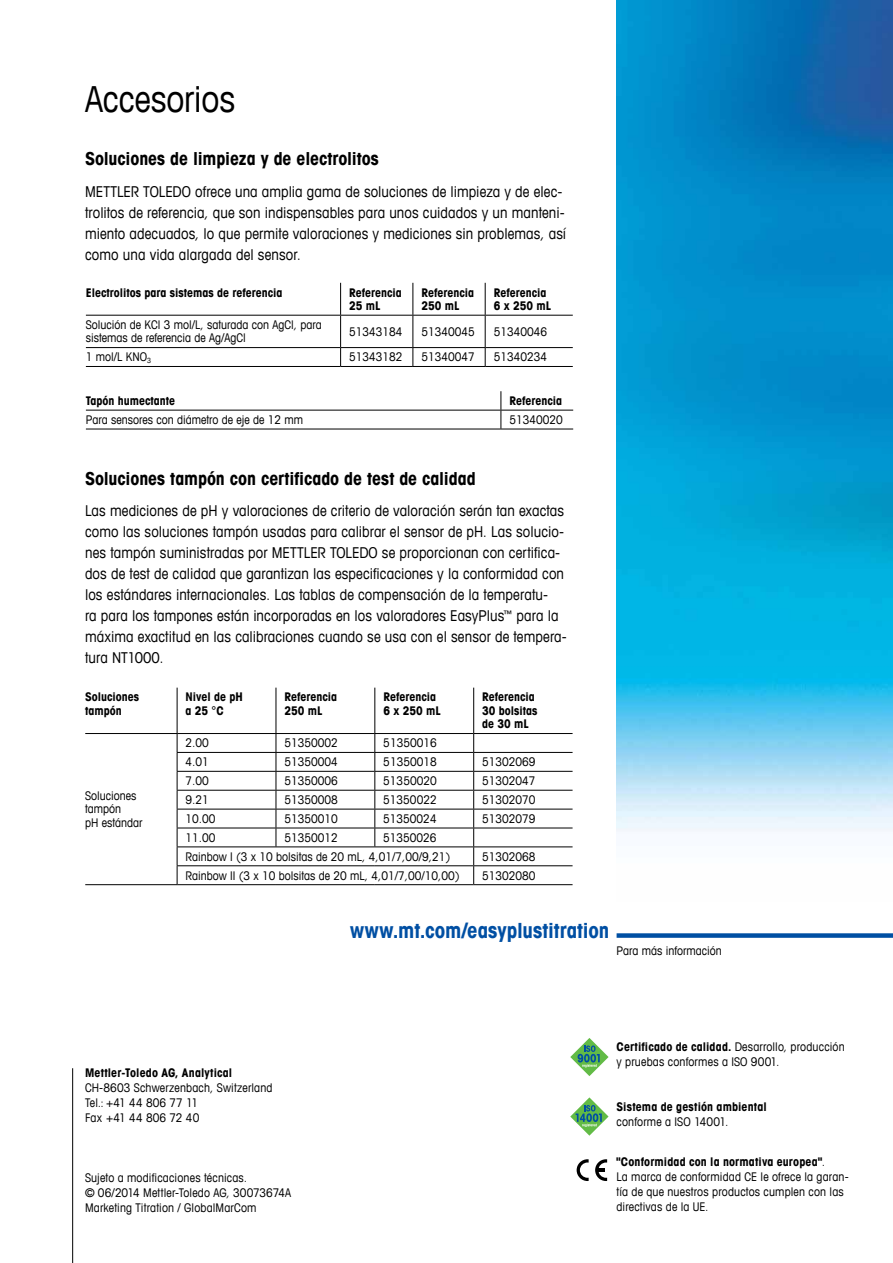
<style>
.page{position:relative;width:893px;height:1263px;background:#fff}
.page>*{position:absolute;margin:0;border:0;box-sizing:border-box;transform-origin:0 0}
.t1{font:condensed 36px "Avant Garde Com";letter-spacing:-.005em;color:#000}
.t2{font:700 condensed 21px "Avant Garde Com";letter-spacing:-.005em;color:#004fa3}
.t3{font:700 condensed 18px "Avant Garde Com";letter-spacing:-.005em;color:#000}
.t4{font:condensed 15px/21px "Avant Garde Com";letter-spacing:.005em;color:#000}
.t5{font:condensed 12px/15px "Avant Garde Com";color:#000}
.t6{font:700 condensed 12px/13.5px "Avant Garde Com";color:#000}
.s1{font-weight:700}
</style>
<div class="page">
<hr style="left:72px;top:1068px;width:1px;height:195px;background:#000">
<div style="left:617px;top:933px;width:276px;height:5px;background:#004fa3"></div>
<img style="left:617px;top:0;width:276px;height:832px">
<svg style="left:570px;top:1097px;width:38px;height:39px"></svg>
<svg style="left:577px;top:1159px;width:12px;height:22px"></svg>
<svg style="left:595px;top:1159px;width:12px;height:22px"></svg>
<svg style="left:570px;top:1038px;width:39px;height:38px"></svg>
<svg style="left:86px;top:283px;width:487px;height:32px"></svg>
<hr style="left:340px;top:283px;width:1px;height:32px;background:#000">
<hr style="left:412px;top:283px;width:1px;height:32px;background:#000">
<hr style="left:485px;top:283px;width:1px;height:32px;background:#000">
<hr style="left:86px;top:315px;width:255px;height:1px;background:#000">
<hr style="left:341px;top:315px;width:72px;height:1px;background:#000">
<hr style="left:340px;top:316px;width:1px;height:31px;background:#000">
<hr style="left:413px;top:315px;width:72px;height:1px;background:#000">
<hr style="left:412px;top:316px;width:1px;height:31px;background:#000">
<hr style="left:485px;top:315px;width:88px;height:1px;background:#000">
<hr style="left:485px;top:316px;width:1px;height:31px;background:#000">
<hr style="left:86px;top:347px;width:255px;height:1px;background:#000">
<hr style="left:341px;top:347px;width:72px;height:1px;background:#000">
<svg style="left:340px;top:348px;width:1px;height:18px"></svg>
<hr style="left:413px;top:347px;width:72px;height:1px;background:#000">
<svg style="left:412px;top:348px;width:1px;height:18px"></svg>
<hr style="left:485px;top:347px;width:88px;height:1px;background:#000">
<svg style="left:485px;top:348px;width:1px;height:18px"></svg>
<hr style="left:86px;top:366px;width:255px;height:1px;background:#000">
<hr style="left:341px;top:366px;width:72px;height:1px;background:#000">
<hr style="left:413px;top:366px;width:72px;height:1px;background:#000">
<hr style="left:485px;top:366px;width:88px;height:1px;background:#000">
<hr style="left:86px;top:429px;width:415px;height:1px;background:#000">
<hr style="left:501px;top:429px;width:72px;height:1px;background:#000">
<svg style="left:86px;top:391px;width:487px;height:38px"></svg>
<hr style="left:177px;top:884px;width:99px;height:1px;background:#000">
<hr style="left:276px;top:884px;width:99px;height:1px;background:#000">
<hr style="left:375px;top:884px;width:99px;height:1px;background:#000">
<hr style="left:474px;top:884px;width:99px;height:1px;background:#000">
<svg style="left:85px;top:688px;width:488px;height:196px"></svg>
<hr style="left:85px;top:884px;width:92px;height:1px;background:#000">
<h1 class="t1" style="left:85px;top:76px;width:152px">Accesorios</h1>
<h3 class="t3" style="left:85px;top:147px;width:295px">Soluciones de limpieza y de electrolitos</h3>
<p class="t4" style="left:85px;top:180px;width:483px">METTLER TOLEDO ofrece una amplia gama de soluciones de limpieza y de elec&shy;trolitos de referencia, que son indispensables para unos cuidados y un manteni&shy;miento adecuados, lo que permite valoraciones y mediciones sin problemas, así como una vida alargada del sensor.</p>
<p class="t6" style="left:86px;top:285px;width:198px">Electrolitos para sistemas de referencia</p>
<p class="t6" style="left:349px;top:285px;width:54px">Referencia<br>25 mL</p>
<p class="t6" style="left:421px;top:285px;width:54px">Referencia<br>250 mL</p>
<p class="t6" style="left:494px;top:285px;width:59px">Referencia<br>6 x 250 mL</p>
<p class="t5" style="left:86px;top:318px;width:238px;line-height:13.5px">Solución de KCl 3 mol/L, saturada con AgCl, para sistemas de referencia de Ag/AgCl</p>
<p class="t5" style="left:349px;top:324px;width:55px">51343184</p>
<p class="t5" style="left:421px;top:324px;width:55px">51340045</p>
<p class="t5" style="left:494px;top:324px;width:55px">51340046</p>
<p class="t5" style="left:86px;top:349px;width:67px">1 mol/L KNO<sub>3</sub></p>
<p class="t5" style="left:349px;top:349px;width:55px">51343182</p>
<p class="t5" style="left:421px;top:349px;width:55px">51340047</p>
<p class="t5" style="left:494px;top:349px;width:55px">51340234</p>
<p class="t6" style="left:86px;top:394px;width:91px">Tapón humectante</p>
<p class="t6" style="left:509px;top:394px;width:54px">Referencia</p>
<p class="t5" style="left:86px;top:412px;width:219px">Para sensores con diámetro de eje de 12 mm</p>
<p class="t5" style="left:509px;top:412px;width:55px">51340020</p>
<h3 class="t3" style="left:85px;top:467px;width:392px">Soluciones tampón con certificado de test de calidad</h3>
<p class="t4" style="left:85px;top:500px;width:483px">Las mediciones de pH y valoraciones de criterio de valoración serán tan exactas como las soluciones tampón usadas para calibrar el sensor de pH. Las solucio&shy;nes tampón suministradas por METTLER TOLEDO se proporcionan con certifica&shy;dos de test de calidad que garantizan las especificaciones y la conformidad con los estándares internacionales. Las tablas de compensación de la temperatu-<br>ra para los tampones están incorporadas en los valoradores EasyPlus<sup>™</sup> para la máxima exactitud en las calibraciones cuando se usa con el sensor de tempera&shy;tura NT1000.</p>
<p class="t6" style="left:85px;top:690px;width:55px">Soluciones tampón</p>
<p class="t6" style="left:186px;top:690px;width:59px">Nivel de pH a 25 °C</p>
<p class="t6" style="left:284px;top:690px;width:54px">Referencia<br>250 mL</p>
<p class="t6" style="left:383px;top:690px;width:59px">Referencia<br>6 x 250 mL</p>
<p class="t6" style="left:482px;top:690px;width:57px">Referencia<br>30 bolsitas de 30 mL</p>
<p class="t5" style="left:85px;top:789px;width:59px;line-height:13.5px">Soluciones tampón<br>pH estándar</p>
<p class="t5" style="left:186px;top:735px;width:25px">2.00</p>
<p class="t5" style="left:284px;top:735px;width:55px">51350002</p>
<p class="t5" style="left:383px;top:735px;width:55px">51350016</p>
<p class="t5" style="left:186px;top:754px;width:25px">4.01</p>
<p class="t5" style="left:284px;top:754px;width:55px">51350004</p>
<p class="t5" style="left:383px;top:754px;width:55px">51350018</p>
<p class="t5" style="left:482px;top:754px;width:55px">51302069</p>
<p class="t5" style="left:186px;top:773px;width:25px">7.00</p>
<p class="t5" style="left:284px;top:773px;width:55px">51350006</p>
<p class="t5" style="left:383px;top:773px;width:55px">51350020</p>
<p class="t5" style="left:482px;top:773px;width:55px">51302047</p>
<p class="t5" style="left:186px;top:792px;width:25px">9.21</p>
<p class="t5" style="left:284px;top:792px;width:55px">51350008</p>
<p class="t5" style="left:383px;top:792px;width:55px">51350022</p>
<p class="t5" style="left:482px;top:792px;width:55px">51302070</p>
<p class="t5" style="left:186px;top:811px;width:32px">10.00</p>
<p class="t5" style="left:284px;top:811px;width:55px">51350010</p>
<p class="t5" style="left:383px;top:811px;width:55px">51350024</p>
<p class="t5" style="left:482px;top:811px;width:55px">51302079</p>
<p class="t5" style="left:186px;top:830px;width:32px">11.00</p>
<p class="t5" style="left:284px;top:830px;width:55px">51350012</p>
<p class="t5" style="left:186px;top:828px;width:266px;line-height:18.9px;text-indent:198px">51350026<br>Rainbow I (3 x 10 bolsitas de 20 mL, 4,01/7,00/9,21)</p>
<p class="t5" style="left:482px;top:848px;width:55px">51302068</p>
<p class="t5" style="left:186px;top:867px;width:276px">Rainbow II (3 x 10 bolsitas de 20 mL, 4,01/7,00/10,00)</p>
<p class="t5" style="left:482px;top:867px;width:55px">51302080</p>
<h2 class="t2" style="left:350px;top:917px;width:261px">www.mt.com/easyplustitration</h2>
<p class="t5" style="left:617px;top:943px;width:107px">Para más información</p>
<p class="t6" style="left:85px;top:1065px;width:149px">Mettler-Toledo AG, Analytical</p>
<p class="t5" style="left:85px;top:1080px;width:189px">CH-8603 Schwerzenbach, Switzerland<br>Tel.: +41 44 806 77 11<br>Fax +41 44 806 72 40</p>
<p class="t5" style="left:85px;top:1170px;width:208px">Sujeto a modificaciones técnicas.<br>© 06/2014 Mettler-Toledo AG, 30073674A<br>Marketing Titration / GlobalMarCom</p>
<p class="t5" style="left:616px;top:1039px;width:230px"><span class="s1">Certificado de calidad.</span> Desarrollo, producción y pruebas conformes a ISO 9001.</p>
<p class="t6" style="left:616px;top:1100px;width:152px">Sistema de gestión ambiental</p>
<p class="t5" style="left:616px;top:1114px;width:113px">conforme a ISO 14001.</p>
<p class="t5" style="left:616px;top:1154px;width:234px"><span class="s1">"Conformidad con la normativa europea"</span>.<br>La marca de conformidad CE le ofrece la garan&shy;tía de que nuestros productos cumplen con las directivas de la UE.</p>
</div>
